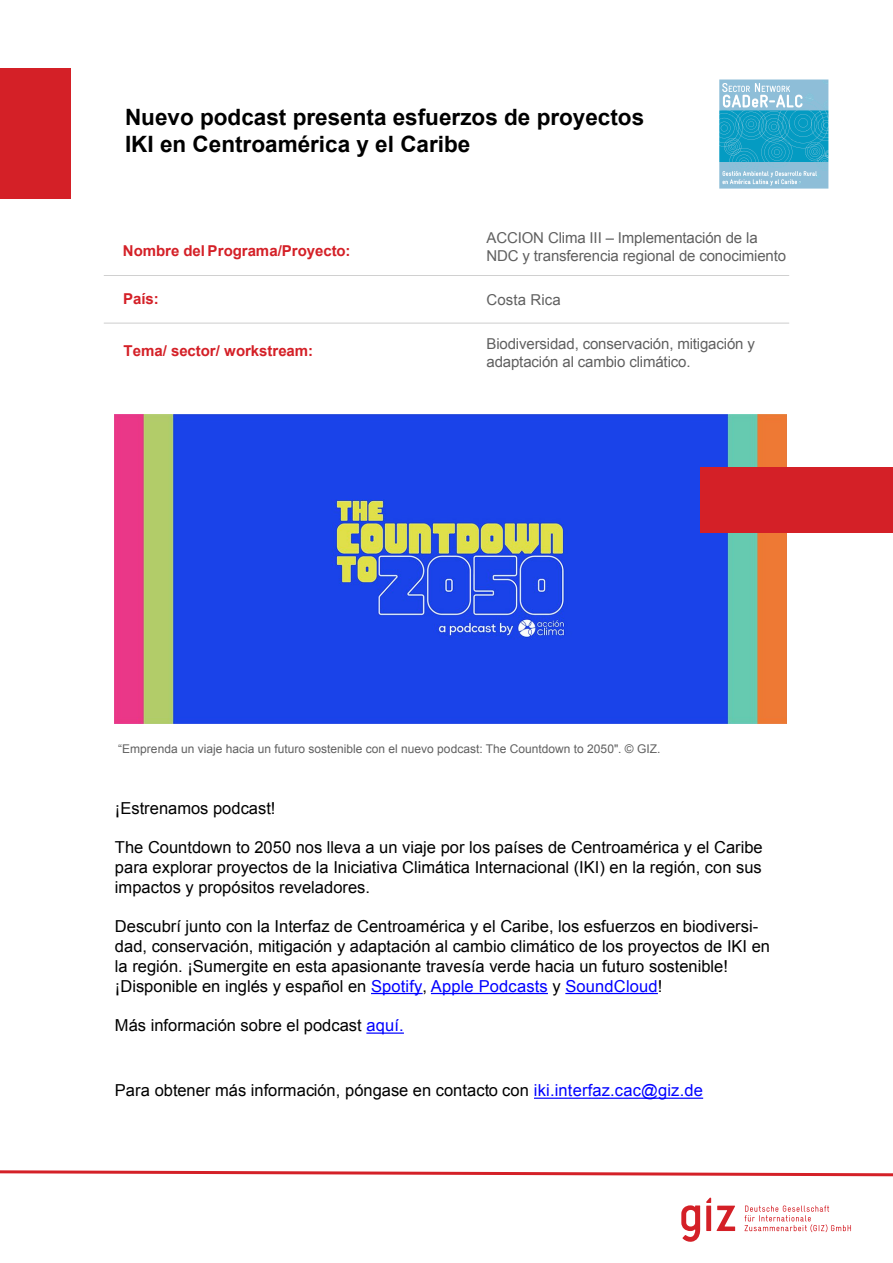
<style>
.page{position:relative;width:893px;height:1263px;background:#fff}
.page>*{position:absolute;margin:0;border:0;box-sizing:border-box;transform-origin:0 0}
.t1{font:700 22.5px/27px "Arial";color:#000}
.t2{font:16.5px/19.8px "Arial";color:#000;text-align:justify}
.t3{font:15px/18px "Arial";letter-spacing:-.01em;color:#606060}
.t4{font:700 15px "Arial";letter-spacing:-.005em;color:#d42027}
.t5{font:12px "Arial";color:#606060}
.s1{color:#00f}
</style>
<div class="page">
<svg style="left:681px;top:1205px;width:19px;height:37px"></svg>
<svg style="left:706px;top:1198px;width:29px;height:33px"></svg>
<svg style="left:744px;top:1206px;width:107px;height:26px"></svg>
<svg style="left:0;top:1170px;width:892px;height:7px"></svg>
<svg style="left:719px;top:79px;width:110px;height:110px;background:#5fb6d2"></svg>
<div style="left:0;top:69px;width:71px;height:130px;background:#d42027"></div>
<hr style="left:371px;top:993px;width:51px;height:1px;background:#00f">
<hr style="left:431px;top:993px;width:117px;height:1px;background:#00f">
<hr style="left:565px;top:993px;width:93px;height:1px;background:#00f">
<hr style="left:366px;top:1033px;width:38px;height:1px;background:#00f">
<hr style="left:534px;top:1098px;width:169px;height:1px;background:#00f">
<hr style="left:104px;top:275px;width:685px;height:1px;background:#606060">
<hr style="left:104px;top:323px;width:685px;height:1px;background:#606060">
<img style="left:115px;top:415px;width:671px;height:309px">
<div style="left:700px;top:468px;width:192px;height:65px;background:#d42027"></div>
<h1 class="t1" style="left:125px;top:105px;width:520px">Nuevo podcast presenta esfuerzos de proyectos<br>IKI en Centroamérica y el Caribe</h1>
<p class="t4" style="left:123px;top:241px;width:229px">Nombre del Programa/Proyecto:</p>
<p class="t3" style="left:486px;top:229px;width:301px">ACCION Clima III – Implementación de la<br>NDC y transferencia regional de conocimiento</p>
<p class="t4" style="left:123px;top:289px;width:37px">País:</p>
<p class="t3" style="left:486px;top:291px;width:76px">Costa Rica</p>
<p class="t4" style="left:123px;top:341px;width:191px">Tema/ sector/ workstream:</p>
<p class="t3" style="left:486px;top:335px;width:270px">Biodiversidad, conservación, mitigación y adaptación al cambio climático.</p>
<p class="t5" style="left:118px;top:741px;width:543px">“Emprenda un viaje hacia un futuro sostenible con el nuevo podcast: The Countdown to 2050". © GIZ.</p>
<p class="t2" style="left:115px;top:798px;width:162px">¡Estrenamos podcast!</p>
<p class="t2" style="left:115px;top:838px;width:649px">The Countdown to 2050 nos lleva a un viaje por los países de Centroamérica y el Caribe para explorar proyectos de la Iniciativa Climática Internacional (IKI) en la región, con sus impactos y propósitos reveladores.</p>
<p class="t2" style="left:115px;top:917px;width:656px;text-align:left">Descubrí junto con la Interfaz de Centroamérica y el Caribe, los esfuerzos en biodiversi&shy;dad, conservación, mitigación y adaptación al cambio climático de los proyectos de IKI en la región. ¡Sumergite en esta apasionante travesía verde hacia un futuro sostenible! ¡Disponible en inglés y español en <span class="s1">Spotify</span>, <span class="s1">Apple Podcasts</span> y <span class="s1">SoundCloud</span>!</p>
<p class="t2" style="left:115px;top:1016px;width:290px">Más información sobre el podcast <span class="s1">aquí.</span></p>
<p class="t2" style="left:115px;top:1081px;width:589px">Para obtener más información, póngase en contacto con <span class="s1">iki.interfaz.cac@giz.de</span></p>
</div>
